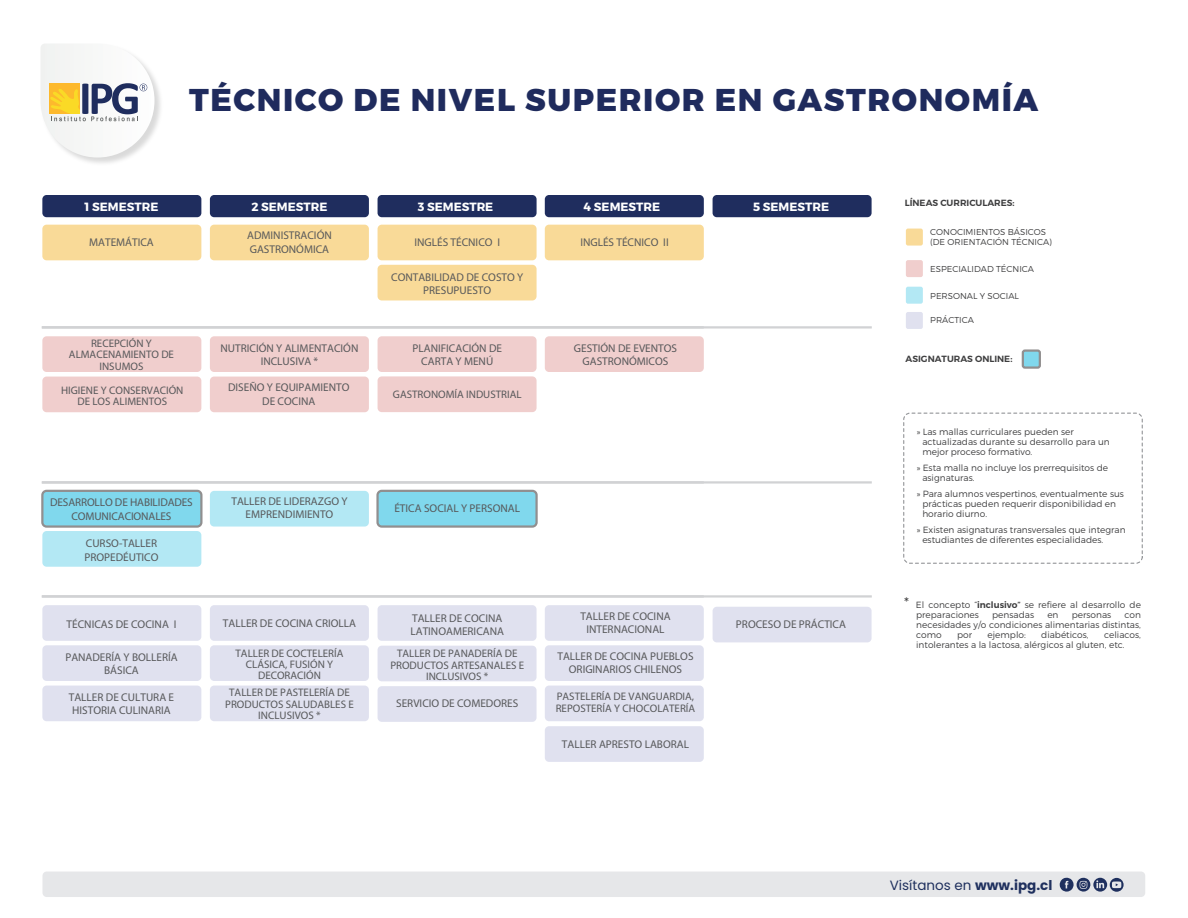
<style>
.page{position:relative;width:1188px;height:918px;background:#fff}
.page>*{position:absolute;margin:0;border:0;box-sizing:border-box;transform-origin:0 0}
.t1{font:800 31.5px "Montserrat";letter-spacing:.05em;color:#1f2b5d}
.t2{font:13.5px "Poppins";color:#1f305e}
.t3{font:700 12px "Montserrat";color:#fff}
.t4{font:11.25px/13.6px "Myriad Pro";color:#57585a;text-align:center}
.t5{font:10.95px/11.2px "Myriad Pro";color:#57585a;text-align:center}
.t6{font:300 9px/10.1px "Montserrat";color:#3e3e3f}
.t7{font:600 9px "Montserrat";color:#3e3e3f}
.t8{font:300 8.55px/10.1px "Montserrat";color:#3e3e3f}
.s1{font-size:15px}
.s2{font-weight:600}
.s3{font-weight:400}
.s4{font-weight:700}
</style>
<div class="page">
<div style="left:906px;top:229px;width:17px;height:17px;background:#f9da98;border-radius:2px"></div>
<div style="left:906px;top:260px;width:17px;height:17px;background:#f0cecd;border-radius:2px"></div>
<div style="left:906px;top:287px;width:17px;height:17px;background:#b3e8f4;border-radius:2px"></div>
<div style="left:906px;top:312px;width:17px;height:17px;background:#e0e1ef;border-radius:2px"></div>
<div style="left:1023px;top:351px;width:17px;height:17px;background:#80d8ed;border-radius:2px"></div>
<div style="left:1022px;top:349px;width:19px;height:20px;border:2px solid #231f20;border-radius:2px"></div>
<div style="left:42px;top:195px;width:159px;height:22px;background:#1f2d5e;border-radius:4px"></div>
<div style="left:210px;top:195px;width:159px;height:22px;background:#1f2d5e;border-radius:4px"></div>
<div style="left:378px;top:195px;width:159px;height:22px;background:#1f2d5e;border-radius:4px"></div>
<div style="left:545px;top:195px;width:159px;height:22px;background:#1f2d5e;border-radius:4px"></div>
<div style="left:713px;top:195px;width:159px;height:22px;background:#1f2d5e;border-radius:4px"></div>
<div style="left:42px;top:225px;width:159px;height:35px;background:#f9da98;border-radius:4px"></div>
<div style="left:210px;top:225px;width:159px;height:35px;background:#f9da98;border-radius:4px"></div>
<div style="left:378px;top:225px;width:159px;height:35px;background:#f9da98;border-radius:4px"></div>
<div style="left:545px;top:225px;width:159px;height:35px;background:#f9da98;border-radius:4px"></div>
<div style="left:378px;top:265px;width:159px;height:35px;background:#f9da98;border-radius:4px"></div>
<div style="left:42px;top:336px;width:159px;height:36px;background:#f0cecd;border-radius:4px"></div>
<div style="left:210px;top:336px;width:159px;height:36px;background:#f0cecd;border-radius:4px"></div>
<div style="left:378px;top:336px;width:159px;height:36px;background:#f0cecd;border-radius:4px"></div>
<div style="left:378px;top:376px;width:159px;height:36px;background:#f0cecd;border-radius:4px"></div>
<div style="left:545px;top:336px;width:159px;height:36px;background:#f0cecd;border-radius:4px"></div>
<div style="left:210px;top:377px;width:159px;height:35px;background:#f0cecd;border-radius:4px"></div>
<div style="left:42px;top:377px;width:159px;height:35px;background:#f0cecd;border-radius:4px"></div>
<div style="left:42px;top:491px;width:159px;height:36px;background:#80d8ed;border-radius:4px"></div>
<div style="left:41px;top:490px;width:162px;height:38px;border:2px solid #231f20;border-radius:4px"></div>
<div style="left:42px;top:531px;width:159px;height:36px;background:#b3e8f4;border-radius:4px"></div>
<div style="left:210px;top:491px;width:159px;height:36px;background:#b3e8f4;border-radius:4px"></div>
<div style="left:378px;top:491px;width:159px;height:36px;background:#80d8ed;border-radius:4px"></div>
<div style="left:376px;top:490px;width:162px;height:38px;border:2px solid #231f20;border-radius:4px"></div>
<div style="left:210px;top:605px;width:159px;height:36px;background:#e0e1ef;border-radius:4px"></div>
<div style="left:378px;top:605px;width:159px;height:36px;background:#e0e1ef;border-radius:4px"></div>
<div style="left:378px;top:646px;width:159px;height:35px;background:#e0e1ef;border-radius:4px"></div>
<div style="left:545px;top:605px;width:159px;height:36px;background:#e0e1ef;border-radius:4px"></div>
<div style="left:42px;top:645px;width:159px;height:36px;background:#e0e1ef;border-radius:4px"></div>
<div style="left:42px;top:686px;width:159px;height:35px;background:#e0e1ef;border-radius:4px"></div>
<div style="left:545px;top:645px;width:159px;height:36px;background:#e0e1ef;border-radius:4px"></div>
<div style="left:42px;top:605px;width:159px;height:36px;background:#e0e1ef;border-radius:4px"></div>
<div style="left:210px;top:645px;width:159px;height:36px;background:#e0e1ef;border-radius:4px"></div>
<div style="left:378px;top:686px;width:159px;height:36px;background:#e0e1ef;border-radius:4px"></div>
<div style="left:545px;top:686px;width:159px;height:35px;background:#e0e1ef;border-radius:4px"></div>
<div style="left:545px;top:726px;width:159px;height:36px;background:#e0e1ef;border-radius:4px"></div>
<div style="left:210px;top:686px;width:159px;height:35px;background:#e0e1ef;border-radius:4px"></div>
<div style="left:713px;top:607px;width:159px;height:35px;background:#e0e1ef;border-radius:4px"></div>
<div style="left:43px;top:872px;width:1102px;height:25px;background:#e6e7e9;border-radius:4px"></div>
<svg style="left:1060px;top:878px;width:64px;height:14px"></svg>
<div style="left:903px;top:413px;width:240px;height:151px;border:1px dashed #939598;border-radius:6px"></div>
<hr style="left:42px;top:326px;width:830px;height:3px;background:#d1d2d4">
<hr style="left:42px;top:481px;width:830px;height:3px;background:#d1d2d4">
<hr style="left:42px;top:595px;width:830px;height:3px;background:#d1d2d4">
<svg style="left:41px;top:44px;width:114px;height:114px"></svg>
<h1 class="t1" style="left:189px;top:80px;width:851px">TÉCNICO DE NIVEL SUPERIOR EN GASTRONOMÍA</h1>
<p class="t3" style="left:85px;top:199px;width:75px">1 SEMESTRE</p>
<p class="t3" style="left:251px;top:199px;width:78px">2 SEMESTRE</p>
<p class="t3" style="left:418px;top:199px;width:77px">3 SEMESTRE</p>
<p class="t3" style="left:584px;top:199px;width:78px">4 SEMESTRE</p>
<p class="t3" style="left:753px;top:199px;width:78px">5 SEMESTRE</p>
<p class="t4" style="left:89px;top:236px;width:66px">MATEMÁTICA</p>
<p class="t4" style="left:247px;top:228px;width:86px;text-align:left">ADMINISTRACIÓN<br>GASTRONÓMICA</p>
<p class="t4" style="left:414px;top:236px;width:87px">INGLÉS TÉCNICO I</p>
<p class="t4" style="left:580px;top:236px;width:90px">INGLÉS TÉCNICO II</p>
<p class="t4" style="left:391px;top:270px;width:134px">CONTABILIDAD DE COSTO Y<br>PRESUPUESTO</p>
<p class="t5" style="left:69px;top:338px;width:107px">RECEPCIÓN Y<br>ALMACENAMIENTO DE<br>INSUMOS</p>
<p class="t4" style="left:221px;top:341px;width:139px">NUTRICIÓN Y ALIMENTACIÓN<br>INCLUSIVA *</p>
<p class="t4" style="left:412px;top:341px;width:91px">PLANIFICACIÓN DE<br>CARTA Y MENÚ</p>
<p class="t4" style="left:574px;top:341px;width:105px">GESTIÓN DE EVENTOS<br>GASTRONÓMICOS</p>
<p class="t5" style="left:61px;top:384px;width:124px">HIGIENE Y CONSERVACIÓN<br>DE LOS ALIMENTOS</p>
<p class="t4" style="left:228px;top:380px;width:123px">DISEÑO Y EQUIPAMIENTO<br>DE COCINA</p>
<p class="t5" style="left:393px;top:388px;width:130px">GASTRONOMÍA INDUSTRIAL</p>
<p class="t4" style="left:50px;top:495px;width:144px">DESARROLLO DE HABILIDADES<br>COMUNICACIONALES</p>
<p class="t4" style="left:231px;top:494px;width:118px">TALLER DE LIDERAZGO Y<br>EMPRENDIMIENTO</p>
<p class="t4" style="left:394px;top:501px;width:127px">ÉTICA SOCIAL Y PERSONAL</p>
<p class="t4" style="left:84px;top:536px;width:76px;text-align:left">CURSO-TALLER<br>PROPEDÉUTICO</p>
<p class="t4" style="left:580px;top:609px;width:92px">TALLER DE COCINA<br>INTERNACIONAL</p>
<p class="t4" style="left:67px;top:617px;width:111px">TÉCNICAS DE COCINA I</p>
<p class="t4" style="left:223px;top:616px;width:135px">TALLER DE COCINA CRIOLLA</p>
<p class="t4" style="left:411px;top:611px;width:95px;text-align:left">TALLER DE COCINA<br>LATINOAMERICANA</p>
<p class="t5" style="left:390px;top:648px;width:135px">TALLER DE PANADERÍA DE<br>PRODUCTOS ARTESANALES E<br>INCLUSIVOS *</p>
<p class="t5" style="left:236px;top:647px;width:109px">TALLER DE COCTELERÍA<br>CLÁSICA, FUSIÓN Y<br>DECORACIÓN</p>
<p class="t4" style="left:557px;top:649px;width:138px">TALLER DE COCINA PUEBLOS<br>ORIGINARIOS CHILENOS</p>
<p class="t5" style="left:225px;top:687px;width:130px">TALLER DE PASTELERÍA DE<br>PRODUCTOS SALUDABLES E<br>INCLUSIVOS *</p>
<p class="t4" style="left:65px;top:650px;width:114px">PANADERÍA Y BOLLERÍA<br>BÁSICA</p>
<p class="t4" style="left:69px;top:690px;width:107px;text-align:left">TALLER DE CULTURA E<br>HISTORIA CULINARIA</p>
<p class="t4" style="left:396px;top:696px;width:124px">SERVICIO DE COMEDORES</p>
<p class="t5" style="left:556px;top:691px;width:141px;text-align:left">PASTELERÍA DE VANGUARDIA,<br>REPOSTERÍA Y CHOCOLATERÍA</p>
<p class="t4" style="left:562px;top:737px;width:129px">TALLER APRESTO LABORAL</p>
<p class="t4" style="left:736px;top:617px;width:112px">PROCESO DE PRÁCTICA</p>
<p class="t7" style="left:905px;top:197px;width:111px">LÍNEAS CURRICULARES:</p>
<p class="t8" style="left:930px;top:227px;width:123px">CONOCIMIENTOS BÁSICOS (DE ORIENTACIÓN TÉCNICA)</p>
<p class="t8" style="left:930px;top:264px;width:105px">ESPECIALIDAD TÉCNICA</p>
<p class="t8" style="left:930px;top:291px;width:90px">PERSONAL Y SOCIAL</p>
<p class="t8" style="left:930px;top:315px;width:45px">PRÁCTICA</p>
<p class="t7" style="left:906px;top:354px;width:108px">ASIGNATURAS ONLINE:</p>
<p class="t6" style="left:922px;top:427px;width:189px;text-indent:-6px">» Las mallas curriculares pueden ser actualizadas durante su desarrollo para un mejor proceso formativo.</p>
<p class="t6" style="left:922px;top:463px;width:187px;text-indent:-6px">» Esta malla no incluye los prerrequisitos de asignaturas.</p>
<p class="t6" style="left:922px;top:489px;width:203px;text-indent:-6px">» Para alumnos vespertinos, eventualmente sus prácticas pueden requerir disponibilidad en horario diurno.</p>
<p class="t6" style="left:922px;top:525px;width:205px;text-indent:-6px">» Existen asignaturas transversales que integran estudiantes de diferentes especialidades.</p>
<p class="t6" style="left:916px;top:600px;width:226px;text-indent:-12px"><span class="s1">*</span> El concepto “<span class="s2">inclusivo</span><span class="s3">”</span> se refiere al desarrollo de preparaciones</p>
<p class="t6" style="left:992px;top:610px;width:43px">pensadas</p>
<p class="t6" style="left:1047px;top:610px;width:13px">en</p>
<p class="t6" style="left:1072px;top:610px;width:41px">personas</p>
<p class="t6" style="left:916px;top:610px;width:226px;text-align:justify;text-indent:208px">con necesidades y/o condiciones alimentarias distintas, como</p>
<p class="t6" style="left:957px;top:630px;width:16px">por</p>
<p class="t6" style="left:988px;top:630px;width:40px">ejemplo:</p>
<p class="t6" style="left:1041px;top:630px;width:49px">diabéticos,</p>
<p class="t6" style="left:916px;top:630px;width:226px;text-indent:188px">celiacos, intolerantes a la lactosa, alérgicos al gluten, etc.</p>
<p class="t2" style="left:890px;top:877px;width:164px">Visítanos en <span class="s4">www.ipg.cl</span></p>
</div>
